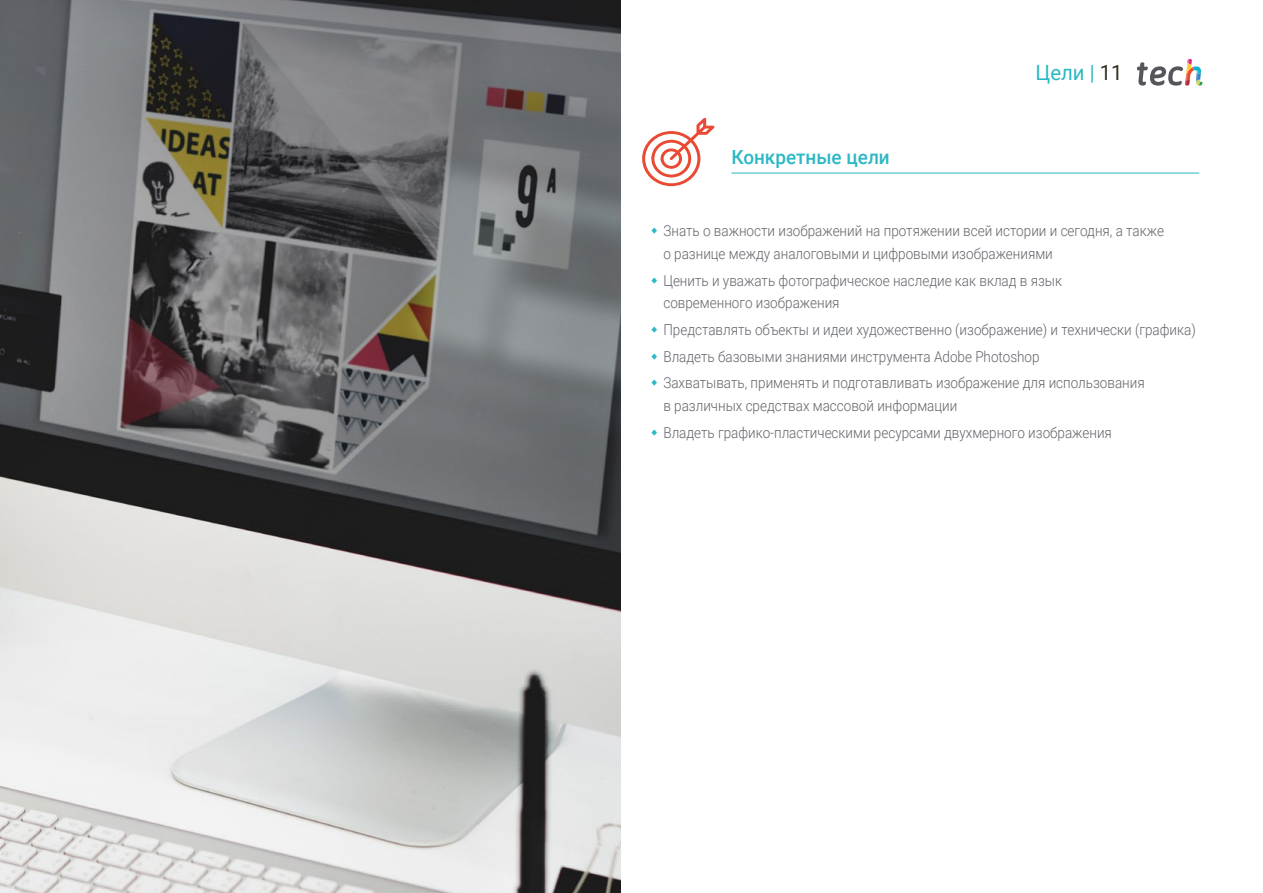
<style>
.page{position:relative;width:1263px;height:893px;background:#fff}
.page>*{position:absolute;margin:0;border:0;box-sizing:border-box;transform-origin:0 0}
.t1{font:21px "Roboto";color:#2db8c5}
.t2{font:500 19.5px "Roboto";color:#2db8c5}
.t3{font:300 15px/26.7px "Roboto";color:#61646a;scale:.9 1}
.s1{color:#312e20}
</style>
<div class="page">
<hr style="left:731px;top:173px;width:468px;height:1px;background:#2db8c5">
<svg style="left:642px;top:118px;width:72px;height:68px"></svg>
<img style="left:0;top:0;width:621px;height:893px">
<svg style="left:1137px;top:59px;width:65px;height:27px"></svg>
<h2 class="t2" style="left:731px;top:144px;width:160px">Конкретные цели</h2>
<h1 class="t1" style="left:1035px;top:57px;width:89px">Цели | <span class="s1">11</span></h1>
<p class="t3" style="left:663px;top:219px;width:558px;line-height:22.5px">Знать о важности изображений на протяжении всей истории и сегодня, а также о разнице между аналоговыми и цифровыми изображениями</p>
<p class="t3" style="left:663px;top:269px;width:444px;line-height:22.5px">Ценить и уважать фотографическое наследие как вклад в язык современного изображения</p>
<p class="t3" style="left:663px;top:316px;width:593px">Представлять объекты и идеи художественно (изображение) и технически (графика)<br>Владеть базовыми знаниями инструмента Adobe Photoshop<br>Захватывать, применять и подготавливать изображение для использования</p>
<p class="t3" style="left:663px;top:392px;width:500px">в различных средствах массовой информации<br>Владеть графико-пластическими ресурсами двухмерного изображения</p>
</div>
